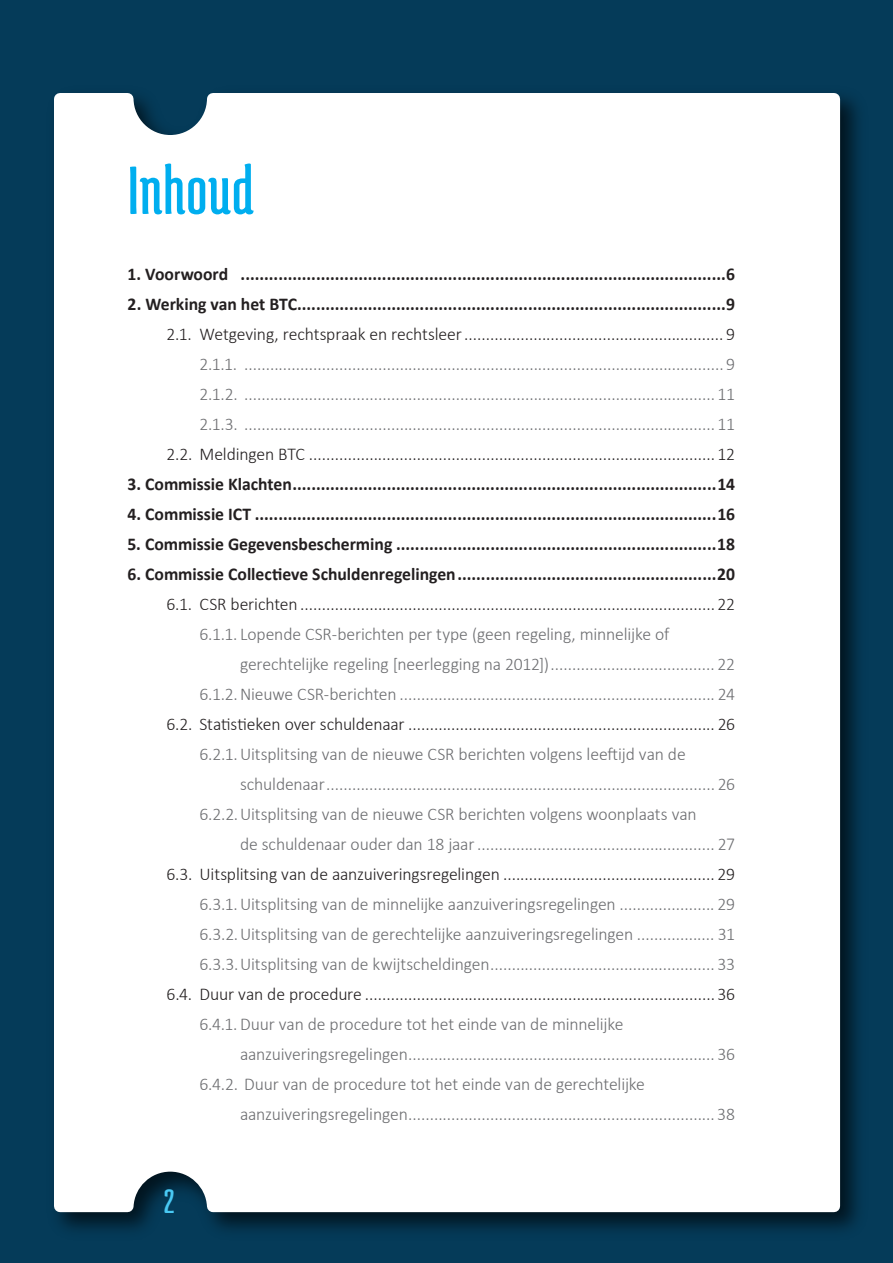
<style>
.page{position:relative;width:893px;height:1263px;background:#fff}
.page>*{position:absolute;margin:0;border:0;box-sizing:border-box;transform-origin:0 0}
.TOC_Heading{font:72px "Medula One";letter-spacing:.005em;color:#00aeef;scale:1.04 1}
.t1{font:36px "Medula One";color:#49c9f4;scale:1.04 1}
.Toc_3{font:300 18px "Calibri";letter-spacing:-.01em;color:#6c6d70}
.Toc_1{font:700 18px "Calibri";color:#231f20}
.Toc_2{font:300 18px "Calibri";letter-spacing:-.01em;color:#231f20}
</style>
<div class="page">
<div style="left:0;top:0;width:892px;height:1263px;background:#053b59"></div>
<div style="left:52px;top:91px;width:794px;height:1127px;background:#fff"></div>
<p class="TOC_Heading" style="left:128px;top:153px;width:123px">Inhoud</p>
<p class="Toc_1" style="left:128px;top:261px;width:609px">1. Voorwoord .......................................................................................................6</p>
<p class="Toc_1" style="left:128px;top:291px;width:609px">2. Werking van het BTC...........................................................................................9</p>
<p class="Toc_2" style="left:167px;top:322px;width:570px">2.1. Wetgeving, rechtspraak en rechtsleer............................................................ 9</p>
<p class="Toc_3" style="left:200px;top:352px;width:537px">2.1.1. ............................................................................................................... 9</p>
<p class="Toc_3" style="left:200px;top:382px;width:537px">2.1.2. ............................................................................................................. 11</p>
<p class="Toc_3" style="left:200px;top:412px;width:537px">2.1.3. ............................................................................................................. 11</p>
<p class="Toc_2" style="left:167px;top:442px;width:570px">2.2. Meldingen BTC .............................................................................................. 12</p>
<p class="Toc_1" style="left:128px;top:471px;width:609px">3. Commissie Klachten..........................................................................................14</p>
<p class="Toc_1" style="left:128px;top:501px;width:609px">4. Commissie ICT ..................................................................................................16</p>
<p class="Toc_1" style="left:128px;top:531px;width:609px">5. Commissie Gegevensbescherming ....................................................................18</p>
<p class="Toc_1" style="left:128px;top:561px;width:609px">6. Commissie Collectieve Schuldenregelingen.......................................................20</p>
<p class="Toc_2" style="left:167px;top:592px;width:570px">6.1. CSR berichten ................................................................................................ 22</p>
<p class="Toc_3" style="left:200px;top:622px;width:471px">6.1.1. Lopende CSR-berichten per type (geen regeling, minnelijke of</p>
<p class="Toc_3" style="left:240px;top:652px;width:496px">gerechtelijke regeling [neerlegging na 2012])...................................... 22</p>
<p class="Toc_3" style="left:200px;top:682px;width:537px">6.1.2.Nieuwe CSR-berichten ......................................................................... 24</p>
<p class="Toc_2" style="left:167px;top:712px;width:570px">6.2. Statistieken over schuldenaar ....................................................................... 26</p>
<p class="Toc_3" style="left:200px;top:742px;width:488px">6.2.1. Uitsplitsing van de nieuwe CSR berichten volgens leeftijd van de</p>
<p class="Toc_3" style="left:240px;top:772px;width:496px">schuldenaar.......................................................................................... 26</p>
<p class="Toc_3" style="left:200px;top:802px;width:499px">6.2.2.Uitsplitsing van de nieuwe CSR berichten volgens woonplaats van</p>
<p class="Toc_3" style="left:240px;top:832px;width:496px">de schuldenaar ouder dan 18 jaar....................................................... 27</p>
<p class="Toc_2" style="left:167px;top:862px;width:570px">6.3. Uitsplitsing van de aanzuiveringsregelingen ................................................. 29</p>
<p class="Toc_3" style="left:200px;top:892px;width:537px">6.3.1.Uitsplitsing van de minnelijke aanzuiveringsregelingen ...................... 29</p>
<p class="Toc_3" style="left:200px;top:922px;width:537px">6.3.2.Uitsplitsing van de gerechtelijke aanzuiveringsregelingen .................. 31</p>
<p class="Toc_3" style="left:200px;top:952px;width:537px">6.3.3.Uitsplitsing van de kwijtscheldingen.................................................... 33</p>
<p class="Toc_2" style="left:167px;top:982px;width:570px">6.4. Duur van de procedure ................................................................................. 36</p>
<p class="Toc_3" style="left:200px;top:1012px;width:425px">6.4.1.Duur van de procedure tot het einde van de minnelijke</p>
<p class="Toc_3" style="left:240px;top:1042px;width:496px">aanzuiveringsregelingen....................................................................... 36</p>
<p class="Toc_3" style="left:200px;top:1072px;width:447px">6.4.2. Duur van de procedure tot het einde van de gerechtelijke</p>
<p class="Toc_3" style="left:240px;top:1102px;width:496px">aanzuiveringsregelingen....................................................................... 38</p>
<h2 class="t1" style="left:164px;top:1182px;width:12px">2</h2>
</div>
